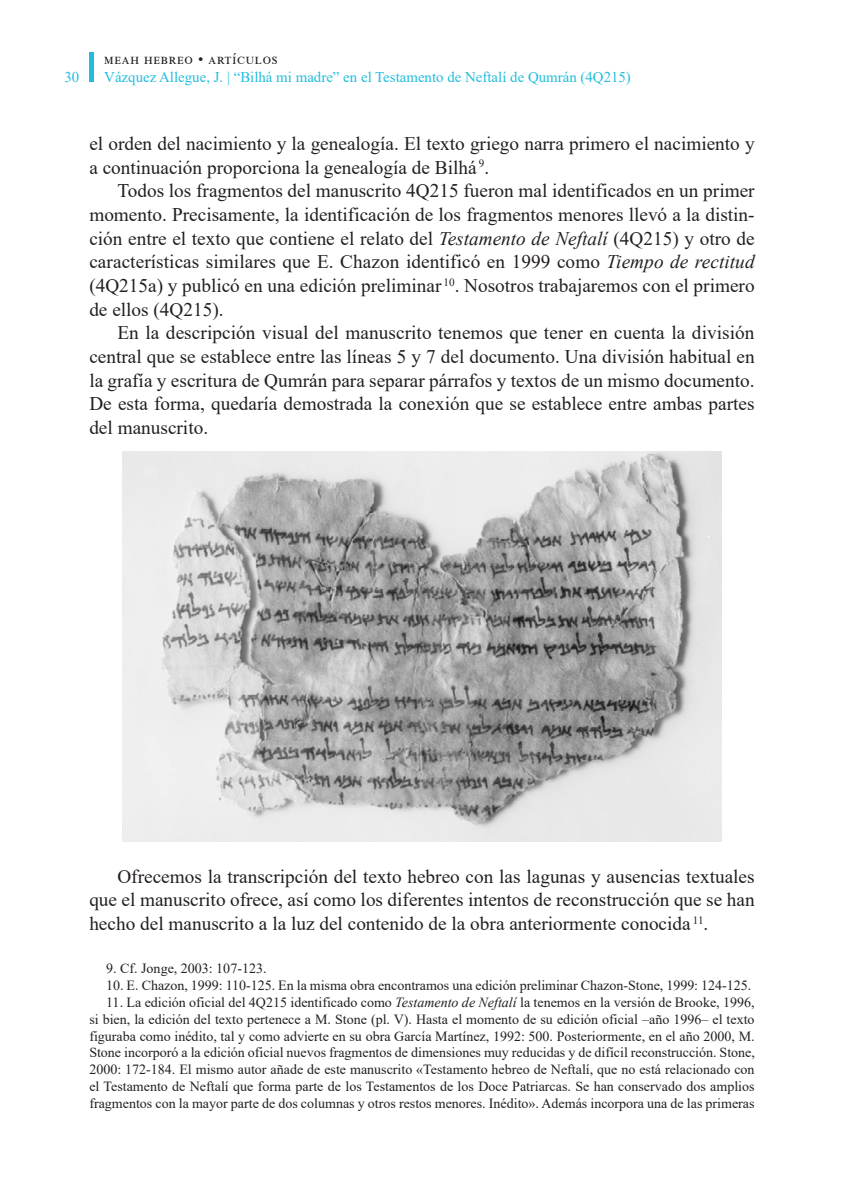
<style>
.page{position:relative;width:844px;height:1191px;background:#fff}
.page>*{position:absolute;margin:0;border:0;box-sizing:border-box;transform-origin:0 0}
.CAJA_GENERAL{font:19.25px/23.6px "Times New Roman";color:#231f20;text-align:justify}
.t1{font:14.88px "Times New Roman";color:#22bddd}
.t2{font:14.88px "Times New Roman";letter-spacing:.12em;color:#231f20}
.NOTAS{font:14px/16.8px "Times New Roman";color:#231f20;text-align:justify}
.s1{font-style:italic}
</style>
<div class="page">
<div style="left:89px;top:52px;width:5px;height:30px;background:#22bddd"></div>
<img style="left:123px;top:451px;width:598px;height:390px">
<p class="t2" style="left:104px;top:49px;width:174px">meah hebreo • artículos</p>
<p class="t1" style="left:64px;top:66px;width:16px">30</p>
<p class="t1" style="left:104px;top:66px;width:528px">Vázquez Allegue, J. | “Bilhá mi madre” en el Testamento de Neftalí de Qumrán (4Q215)</p>
<p class="CAJA_GENERAL" style="left:89px;top:131px;width:666px">el orden del nacimiento y la genealogía. El texto griego narra primero el nacimiento y a continuación proporciona la genealogía de Bilhá <sup>9</sup>.</p>
<p class="CAJA_GENERAL" style="left:89px;top:179px;width:666px;text-indent:28px">Todos los fragmentos del manuscrito 4Q215 fueron mal identificados en un primer momento. Precisamente, la identificación de los fragmentos menores llevó a la distin&shy;ción entre el texto que contiene el relato del <span class="s1">Testamento de Neftalí</span> (4Q215) y otro de características similares que E. Chazon identificó en 1999 como <span class="s1">Tiempo de rectitud </span>(4Q215a) y publicó en una edición preliminar <sup>10</sup>. Nosotros trabajaremos con el primero de ellos (4Q215).</p>
<p class="CAJA_GENERAL" style="left:89px;top:320px;width:666px;text-indent:28px">En la descripción visual del manuscrito tenemos que tener en cuenta la división central que se establece entre las líneas 5 y 7 del documento. Una división habitual en la grafía y escritura de Qumrán para separar párrafos y textos de un mismo documento.<br>De esta forma, quedaría demostrada la conexión que se establece entre ambas partes del manuscrito.</p>
<p class="CAJA_GENERAL" style="left:89px;top:864px;width:666px;text-indent:28px">Ofrecemos la transcripción del texto hebreo con las lagunas y ausencias textuales que el manuscrito ofrece, así como los diferentes intentos de reconstrucción que se han hecho del manuscrito a la luz del contenido de la obra anteriormente conocida <sup>11</sup>.</p>
<p class="NOTAS" style="left:106px;top:960px;width:162px">9. Cf. Jonge, 2003: 107-123.</p>
<p class="NOTAS" style="left:106px;top:976px;width:646px">10. E. Chazon, 1999: 110-125. En la misma obra encontramos una edición preliminar Chazon-Stone, 1999: 124-125.</p>
<p class="NOTAS" style="left:89px;top:993px;width:666px;text-indent:17px">11. La edición oficial del 4Q215 identificado como <span class="s1">Testamento de Neftalí</span> la tenemos en la versión de Brooke, 1996, si bien, la edición del texto pertenece a M. Stone (pl. V). Hasta el momento de su edición oficial –año 1996– el texto figuraba como inédito, tal y como advierte en su obra García Martínez, 1992: 500. Posteriormente, en el año 2000, M.<br>Stone incorporó a la edición oficial nuevos fragmentos de dimensiones muy reducidas y de difícil reconstrucción. Stone, 2000: 172-184. El mismo autor añade de este manuscrito «Testamento hebreo de Neftalí, que no está relacionado con el Testamento de Neftalí que forma parte de los Testamentos de los Doce Patriarcas. Se han conservado dos amplios fragmentos con la mayor parte de dos columnas y otros restos menores. Inédito». Además incorpora una de las primeras</p>
</div>
